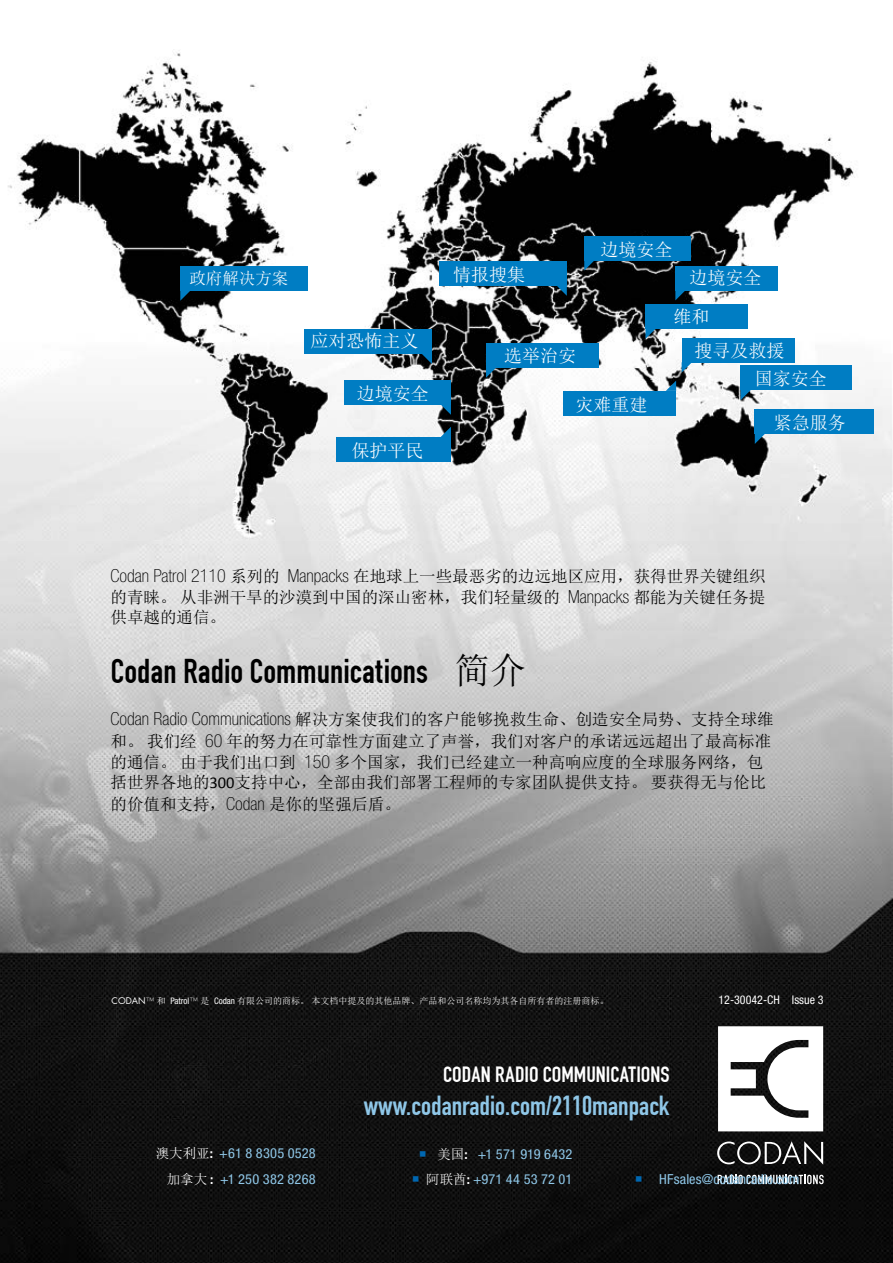
<style>
.page{position:relative;width:893px;height:1263px;background:#fff}
.page>*{position:absolute;margin:0;border:0;box-sizing:border-box;transform-origin:0 0}
.t1{font:36px "DIN 1451 Engschrift Regular";color:#000}
.t2{font:27px "DIN Engschrift Alternate";color:#8fc7e8}
.t3{font:21.6px "DIN Engschrift Alternate";color:#fff;scale:1.04 1}
.t4{font:18px/39.6px "Sim Sun";color:#fff}
.t5{font:16.5px/21.6px "Sim Sun";color:#000}
.t6{font:16.5px "Sim Sun";color:#fff}
.t7{font:condensed 13.8px/25.2px "Helvetica Neue LT Std";letter-spacing:.01em;color:#8fc7e8;text-align:right;scale:1.04 1}
.t8{font:condensed 12px "Helvetica Neue LT Std";color:#fff}
.t9{font:9px "Sim Sun";color:#fff}
.s1{font-family:"Helvetica Neue LT Std";font-weight:100;font-stretch:condensed;font-size:18px}
.s2{font-family:"Sim Sun"}
.s3{font-family:"Calibri"}
.s4{font-family:"Futura"}
.s5{font-family:"Helvetica Neue LT Std";font-weight:100;font-stretch:condensed}
.s6{font-family:"Helvetica Neue LT Std";font-stretch:condensed}
.s7{font-size:10.5px}
.s8{font-family:"Sim Sun";font-stretch:normal;font-size:13.5px;color:#fff}
.s9{font-weight:700;font-size:12.9px;color:#fff}
.s10{color:#0067b1}
</style>
<div class="page">
<img style="left:0;top:388px;width:893px;height:875px">
<svg style="left:717px;top:1141px;width:106px;height:24px;background:#424242"></svg>
<svg style="left:718px;top:1026px;width:105px;height:105px"></svg>
<svg style="left:718px;top:1175px;width:106px;height:9px"></svg>
<img style="left:0;top:53px;width:864px;height:488px">
<div style="left:180px;top:266px;width:127px;height:24px;background:#007dc3"></div>
<svg style="left:180px;top:290px;width:11px;height:11px"></svg>
<div style="left:440px;top:261px;width:127px;height:24px;background:#007dc3"></div>
<svg style="left:556px;top:285px;width:11px;height:11px"></svg>
<div style="left:584px;top:236px;width:107px;height:24px;background:#007dc3"></div>
<svg style="left:584px;top:260px;width:11px;height:11px"></svg>
<div style="left:675px;top:266px;width:103px;height:24px;background:#007dc3"></div>
<svg style="left:675px;top:290px;width:11px;height:10px"></svg>
<div style="left:645px;top:304px;width:103px;height:25px;background:#007dc3"></div>
<svg style="left:645px;top:329px;width:11px;height:10px"></svg>
<div style="left:682px;top:338px;width:112px;height:24px;background:#007dc3"></div>
<svg style="left:682px;top:362px;width:10px;height:11px"></svg>
<div style="left:486px;top:343px;width:113px;height:24px;background:#007dc3"></div>
<svg style="left:486px;top:367px;width:10px;height:11px"></svg>
<div style="left:305px;top:330px;width:127px;height:24px;background:#007dc3"></div>
<svg style="left:422px;top:354px;width:10px;height:10px"></svg>
<div style="left:344px;top:380px;width:107px;height:24px;background:#007dc3"></div>
<svg style="left:441px;top:404px;width:10px;height:11px"></svg>
<div style="left:336px;top:437px;width:115px;height:24px;background:#007dc3"></div>
<svg style="left:441px;top:427px;width:10px;height:10px"></svg>
<div style="left:755px;top:409px;width:119px;height:25px;background:#007dc3"></div>
<svg style="left:755px;top:434px;width:10px;height:10px"></svg>
<div style="left:740px;top:366px;width:112px;height:24px;background:#007dc3"></div>
<svg style="left:740px;top:390px;width:11px;height:10px"></svg>
<div style="left:563px;top:391px;width:113px;height:24px;background:#007dc3"></div>
<svg style="left:666px;top:381px;width:10px;height:10px"></svg>
<p class="t6" style="left:189px;top:270px;width:101px">政府解决方案</p>
<p class="t4" style="left:453px;top:254px;width:73px">情报搜集</p>
<p class="t4" style="left:600px;top:230px;width:73px">边境安全</p>
<p class="t4" style="left:674px;top:257px;width:89px;text-indent:16px">边境安全维和</p>
<p class="t4" style="left:310px;top:321px;width:109px">应对恐怖主义</p>
<p class="t4" style="left:357px;top:374px;width:73px">边境安全</p>
<p class="t4" style="left:351px;top:431px;width:73px">保护平民</p>
<p class="t4" style="left:504px;top:336px;width:73px">选举治安</p>
<p class="t4" style="left:695px;top:331px;width:91px">搜寻及救援</p>
<p class="t4" style="left:575px;top:384px;width:73px">灾难重建</p>
<p class="t4" style="left:755px;top:359px;width:73px">国家安全</p>
<p class="t4" style="left:774px;top:402px;width:73px">紧急服务</p>
<p class="t5" style="left:111px;top:565px;width:657px"><span class="s1">Codan Patrol 2110</span> 系列的 <span class="s1">Manpacks</span> 在地球上一些最恶劣的边远地区应用， 获得世界关键组织的青睐。从非洲干旱的沙漠到中国的深山密林，我们轻量级的 <span class="s1">Manpacks</span> 都能为关键任务提</p>
<p class="t5" style="left:111px;top:606px;width:117px">供卓越的通信。</p>
<h1 class="t1" style="left:111px;top:651px;width:417px">Codan Radio Communications <span class="s2">简介</span></h1>
<p class="t5" style="left:111px;top:708px;width:665px"><span class="s1">Codan Radio Communications</span> 解决方案使我们的客户能够挽救生命、创 造安全局势、支持全球维和。我们经 <span class="s1">60</span> 年的努力在可靠性方面建立了声誉，我们对客户的承 诺远 远超出了最高标准的通信。由于我们出口到 <span class="s1">150</span> 多个国家，我们已经建立一种高响应度的全球服务网络，包</p>
<p class="t5" style="left:111px;top:771px;width:657px">括世界各地的<span class="s3">300</span>支持中心，全部 由我们部署工程师的专家团队提供支持。 要获得无与伦比的价值和支持，<span class="s1">Codan</span> 是你的坚强后盾。</p>
<p class="t9" style="left:112px;top:996px;width:500px"><span class="s4">CODAN</span><span class="s5">™</span> 和 <span class="s6">Patrol</span><span class="s5">™</span> 是 <span class="s6">Codan</span> 有限 公司的商标。本文档中提及的其他 品牌、产品和公司名称均为其各自所有者的注册商标<span class="s7">。</span></p>
<h3 class="t3" style="left:443px;top:1062px;width:219px">CODAN RADIO COMMUNICATIONS</h3>
<h2 class="t2" style="left:364px;top:1089px;width:307px">www.codanradio.com/2110manpack</h2>
<p class="t8" style="left:718px;top:993px;width:107px">12-30042-CH Issue 3</p>
<p class="t7" style="left:156px;top:1141px;width:156px"><span class="s8">澳大利亚</span><span class="s9">:</span> +61 8 8305 0528<span class="s8">加拿大</span> <span class="s9">:</span> +1 250 382 8268</p>
<p class="t7" style="left:419px;top:1141px;width:149px"><span class="s10">○</span> <span class="s8">美国</span><span class="s9">:</span> +1 571 919 6432</p>
<p class="t7" style="left:412px;top:1166px;width:156px"><span class="s10">○</span> <span class="s8">阿联酋</span><span class="s9">:</span> +971 44 53 72 01</p>
<p class="t7" style="left:635px;top:1166px;width:160px"><span class="s10">○</span> HFsales@codanradio.com</p>
</div>
